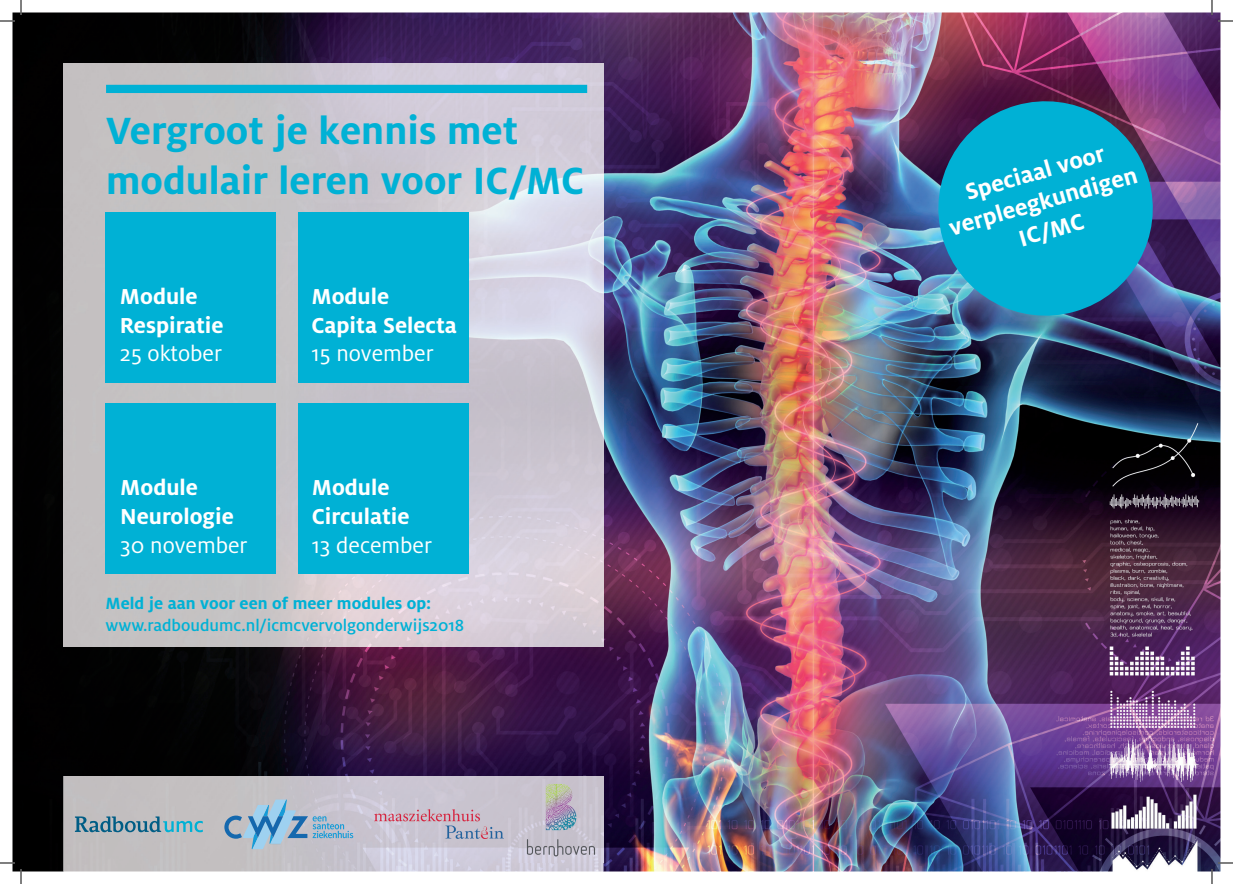
<style>
.page{position:relative;width:1233px;height:884px;background:#fff}
.page>*{position:absolute;margin:0;border:0;box-sizing:border-box;transform-origin:0 0}
.t1{font:700 42px/50px "Milo OT";color:#00b1d5}
.t2{font:700 25.2px/29.7px "Milo OT";color:#fff;text-align:center}
.t3{font:700 24px/28.8px "Milo OT";color:#fff}
.t4{font:24px "Milo OT";color:#fff}
.t5{font:500 18px "Milo OT";color:#00b1d5}
.t6{font:700 18px "Milo OT";color:#00b1d5}
</style>
<div class="page">
<img style="left:12px;top:12px;width:1208px;height:859px">
<img style="left:64px;top:64px;width:539px;height:582px">
<div style="left:106px;top:85px;width:481px;height:8px;background:#00b1d5"></div>
<div style="left:105px;top:212px;width:171px;height:170px;background:#00b1d5"></div>
<div style="left:298px;top:212px;width:170px;height:170px;background:#00b1d5"></div>
<div style="left:106px;top:404px;width:170px;height:170px;background:#00b1d5"></div>
<div style="left:298px;top:404px;width:170px;height:170px;background:#00b1d5"></div>
<svg style="left:926px;top:89px;width:239px;height:239px;background:#2089b2"></svg>
<img style="left:64px;top:776px;width:539px;height:95px">
<img style="left:75px;top:799px;width:973px;height:50px">
<img style="left:519px;top:776px;width:84px;height:87px">
<img style="left:374px;top:810px;width:129px;height:29px">
<svg style="left:1218px;top:20px;width:15px;height:2px"></svg>
<svg style="left:1218px;top:862px;width:15px;height:2px"></svg>
<svg style="left:0;top:0;width:22px;height:22px"></svg>
<svg style="left:0;top:862px;width:22px;height:22px"></svg>
<svg style="left:1211px;top:0;width:1px;height:15px"></svg>
<svg style="left:1211px;top:869px;width:1px;height:15px"></svg>
<h1 class="t1" style="left:106px;top:105px;width:480px">Vergroot je kennis met modulair leren voor IC/MC</h1>
<p class="t3" style="left:120px;top:282px;width:105px">Module<br>Respiratie</p>
<p class="t4" style="left:120px;top:341px;width:104px">25 oktober</p>
<p class="t3" style="left:120px;top:473px;width:115px">Module<br>Neurologie</p>
<p class="t4" style="left:120px;top:532px;width:129px">30 november</p>
<p class="t3" style="left:311px;top:282px;width:147px">Module<br>Capita Selecta</p>
<p class="t4" style="left:311px;top:341px;width:124px">15 november</p>
<p class="t3" style="left:312px;top:473px;width:99px">Module<br>Circulatie</p>
<p class="t4" style="left:312px;top:532px;width:122px">13 december</p>
<p class="t6" style="left:105px;top:593px;width:327px">Meld je aan voor een of meer modules op:</p>
<p class="t5" style="left:105px;top:615px;width:360px">www.radboudumc.nl/icmcvervolgonderwijs2018</p>
<p class="t2" style="left:937px;top:185px;width:196px;rotate:-16deg">Speciaal voor verpleegkundigen<br>IC/MC</p>
</div>
